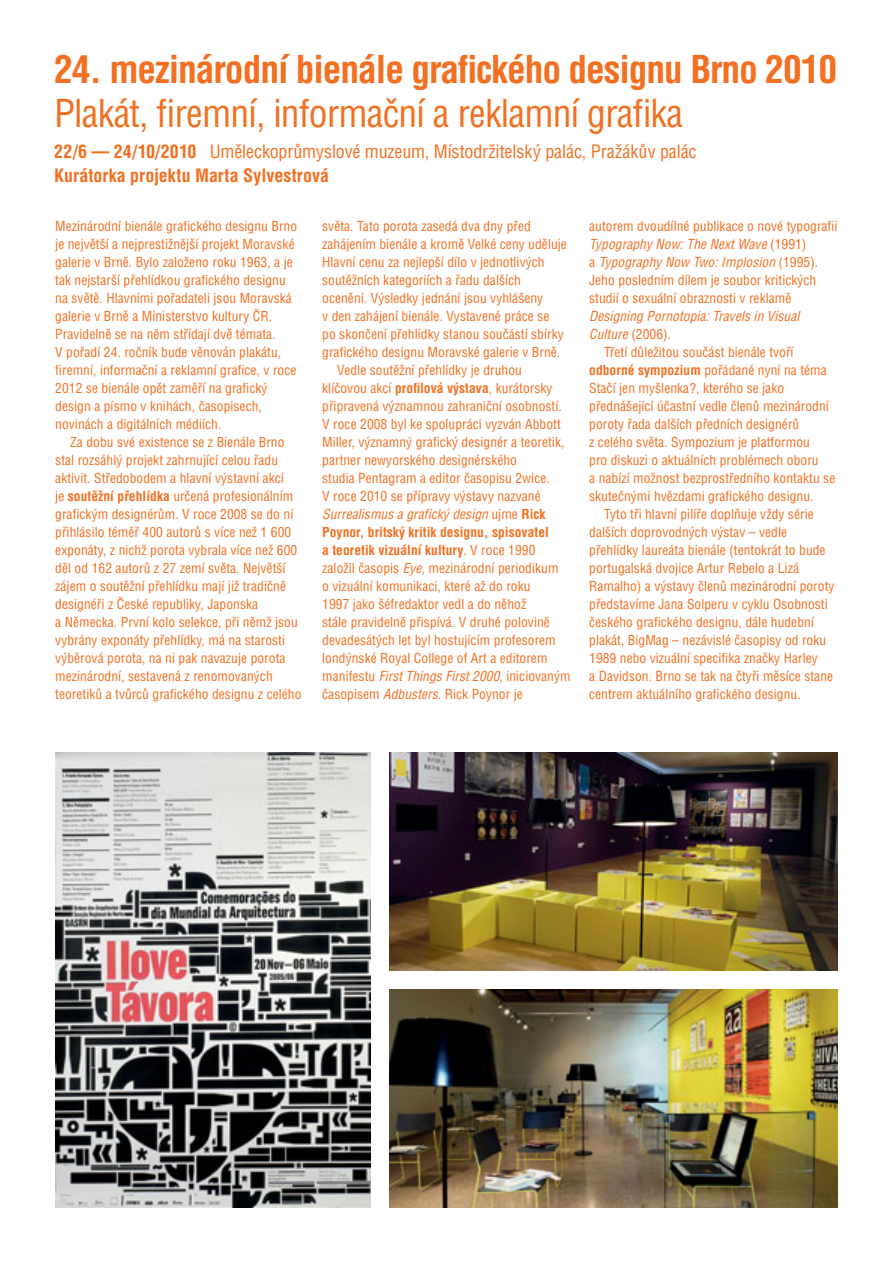
<style>
.page{position:relative;width:893px;height:1263px;background:#fff}
.page>*{position:absolute;margin:0;border:0;box-sizing:border-box;transform-origin:0 0}
.t1{font:700 37.5px "Helvetica Cond CE";letter-spacing:-.03em;color:#f36f21}
.t2{font:37.5px "Helvetica Cond CE";letter-spacing:-.02em;color:#f36f21}
.t3{font:18px/24px "Helvetica Cond CE";letter-spacing:-.005em;color:#f36f21}
.t4{font:13.5px/18px "Helvetica Cond CE";letter-spacing:.005em;color:#f36f21}
.t5{font:italic condensed 13.5px/18px "Helvetica CE";letter-spacing:.005em;color:#f36f21}
.s1{font-weight:700}
.s2{font-family:"Helvetica Cond CE";font-style:normal;font-stretch:normal}
.s3{font-family:"Helvetica Cond CE";font-weight:700;font-style:normal;font-stretch:normal}
.s4{font-family:"Helvetica CE";font-style:italic;font-stretch:condensed}
</style>
<div class="page">
<img style="left:389px;top:753px;width:449px;height:218px">
<img style="left:55px;top:753px;width:316px;height:455px">
<img style="left:389px;top:989px;width:449px;height:219px">
<h1 class="t1" style="left:54px;top:54px;width:784px">24. mezinárodní bienále grafického designu Brno 2010</h1>
<h1 class="t2" style="left:54px;top:98px;width:630px">Plakát, firemní, informační a reklamní grafika</h1>
<h2 class="t3" style="left:54px;top:141px;width:644px"><span class="s1">22/6 — 24/10/2010</span> Uměleckoprůmyslové muzeum, Místodržitelský palác, Pražákův palác<br><span class="s1">Kurátorka projektu Marta Sylvestrová</span></h2>
<p class="t4" style="left:55px;top:218px;width:243px">Mezinárodní bienále grafického designu Brno je největší a nejprestižnější projekt Moravské galerie v Brně. Bylo založeno roku 1963, a je tak nejstarší přehlídkou grafického designu na světě. Hlavními pořadateli jsou Moravská galerie v Brně a Ministerstvo kultury ČR.<br>Pravidelně se na něm střídají dvě témata.<br>V pořadí 24. ročník bude věnován plakátu, firemní, informační a reklamní grafice, v roce 2012 se bienále opět zaměří na grafický design a písmo v knihách, časopisech, novinách a digitálních médiích.</p>
<p class="t4" style="left:55px;top:434px;width:248px;text-indent:15px">Za dobu své existence se z Bienále Brno stal rozsáhlý projekt zahrnující celou řadu aktivit. Středobodem a hlavní výstavní akcí<br>je <span class="s1">soutěžní přehlídka</span> určená profesionálním grafickým designérům. V roce 2008 se do ní přihlásilo téměř 400 autorů s více než 1 600 exponáty, z nichž porota vybrala více než 600 děl od 162 autorů z 27 zemí světa. Největší zájem o soutěžní přehlídku mají již tradičně designéři z České republiky, Japonska<br>a Německa. První kolo selekce, při němž jsou vybrány exponáty přehlídky, má na starosti výběrová porota, na ni pak navazuje porota mezinárodní, sestavená z renomovaných teoretiků a tvůrců grafického designu z celého</p>
<p class="t4" style="left:589px;top:218px;width:250px">autorem dvoudílné publikace o nové typografii</p>
<p class="t5" style="left:589px;top:236px;width:231px">Typography Now: The Next Wave <span class="s2">(1991)<br>a</span> Typography Now Two: Implosion <span class="s2">(1995).</span></p>
<p class="t4" style="left:589px;top:272px;width:229px">Jeho posledním dílem je soubor kritických studií o sexuální obraznosti v reklamě</p>
<p class="t5" style="left:589px;top:308px;width:212px">Designing Pornotopia: Travels in Visual<br>Culture <span class="s2">(2006).</span></p>
<p class="t4" style="left:604px;top:344px;width:191px">Třetí důležitou součást bienále tvoří</p>
<p class="t4" style="left:589px;top:362px;width:239px"><span class="s1">odborné sympozium</span> pořádané nyní na téma</p>
<p class="t4" style="left:589px;top:380px;width:196px">Stačí jen myšlenka?, kterého se jako</p>
<p class="t4" style="left:589px;top:398px;width:241px">přednášející účastní vedle členů mezinárodní</p>
<p class="t4" style="left:589px;top:416px;width:212px">poroty řada dalších předních designérů</p>
<p class="t4" style="left:589px;top:434px;width:222px">z celého světa. Sympozium je platformou</p>
<p class="t4" style="left:589px;top:452px;width:231px">pro diskuzi o aktuálních problémech oboru</p>
<p class="t4" style="left:589px;top:470px;width:248px">a nabízí možnost bezprostředního kontaktu se</p>
<p class="t4" style="left:589px;top:488px;width:226px">skutečnými hvězdami grafického designu.</p>
<p class="t4" style="left:604px;top:506px;width:211px">Tyto tři hlavní pilíře doplňuje vždy série</p>
<p class="t4" style="left:589px;top:524px;width:199px">dalších doprovodných výstav – vedle</p>
<p class="t4" style="left:589px;top:542px;width:238px">přehlídky laureáta bienále (tentokrát to bude</p>
<p class="t4" style="left:589px;top:560px;width:211px">portugalská dvojice Artur Rebelo a Lizá</p>
<p class="t4" style="left:589px;top:578px;width:247px">Ramalho) a výstavy členů mezinárodní poroty</p>
<p class="t4" style="left:589px;top:596px;width:240px">představíme Jana Solperu v cyklu Osobnosti</p>
<p class="t4" style="left:589px;top:614px;width:226px">českého grafického designu, dále hudební</p>
<p class="t4" style="left:589px;top:632px;width:239px">plakát, BigMag – nezávislé časopisy od roku</p>
<p class="t4" style="left:589px;top:650px;width:230px">1989 nebo vizuální specifika značky Harley</p>
<p class="t4" style="left:589px;top:668px;width:245px">a Davidson. Brno se tak na čtyři měsíce stane</p>
<p class="t4" style="left:589px;top:686px;width:213px">centrem aktuálního grafického designu.</p>
<p class="t4" style="left:322px;top:218px;width:210px">světa. Tato porota zasedá dva dny před</p>
<p class="t4" style="left:322px;top:236px;width:246px">zahájením bienále a kromě Velké ceny uděluje</p>
<p class="t4" style="left:322px;top:254px;width:224px">Hlavní cenu za nejlepší dílo v jednotlivých</p>
<p class="t4" style="left:322px;top:272px;width:200px">soutěžních kategoriích a řadu dalších</p>
<p class="t4" style="left:322px;top:290px;width:223px">ocenění. Výsledky jednání jsou vyhlášeny</p>
<p class="t4" style="left:322px;top:308px;width:229px">v den zahájení bienále. Vystavené práce se</p>
<p class="t4" style="left:322px;top:326px;width:243px">po skončení přehlídky stanou součástí sbírky</p>
<p class="t4" style="left:322px;top:344px;width:240px">grafického designu Moravské galerie v Brně.</p>
<p class="t4" style="left:337px;top:362px;width:186px">Vedle soutěžní přehlídky je druhou</p>
<p class="t4" style="left:322px;top:380px;width:232px">klíčovou akcí <span class="s1">profilová výstava</span>, kurátorsky</p>
<p class="t4" style="left:322px;top:398px;width:241px">připravená významnou zahraniční osobností.</p>
<p class="t4" style="left:322px;top:416px;width:240px">V roce 2008 byl ke spolupráci vyzván Abbott</p>
<p class="t4" style="left:322px;top:434px;width:244px">Miller, významný grafický designér a teoretik,</p>
<p class="t4" style="left:322px;top:452px;width:196px">partner newyorského designérského</p>
<p class="t4" style="left:322px;top:470px;width:229px">studia Pentagram a editor časopisu 2wice.</p>
<p class="t4" style="left:322px;top:488px;width:220px">V roce 2010 se přípravy výstavy nazvané</p>
<p class="t5" style="left:322px;top:506px;width:225px">Surrealismus a grafický design <span class="s2">ujme</span> <span class="s3">Rick</span></p>
<p class="t4" style="left:322px;top:524px;width:250px"><span class="s1">Poynor, britský kritik designu, spisovatel<br>a teoretik vizuální kultury</span>. V roce 1990 založil časopis <span class="s4">Eye</span>, mezinárodní periodikum<br>o vizuální komunikaci, které až do roku<br>1997 jako šéfredaktor vedl a do něhož<br>stále pravidelně přispívá. V druhé polovině devadesátých let byl hostujícím profesorem londýnské Royal College of Art a editorem manifestu <span class="s4">First Things First 2000</span>, iniciovaným časopisem <span class="s4">Adbusters</span>. Rick Poynor je</p>
</div>
